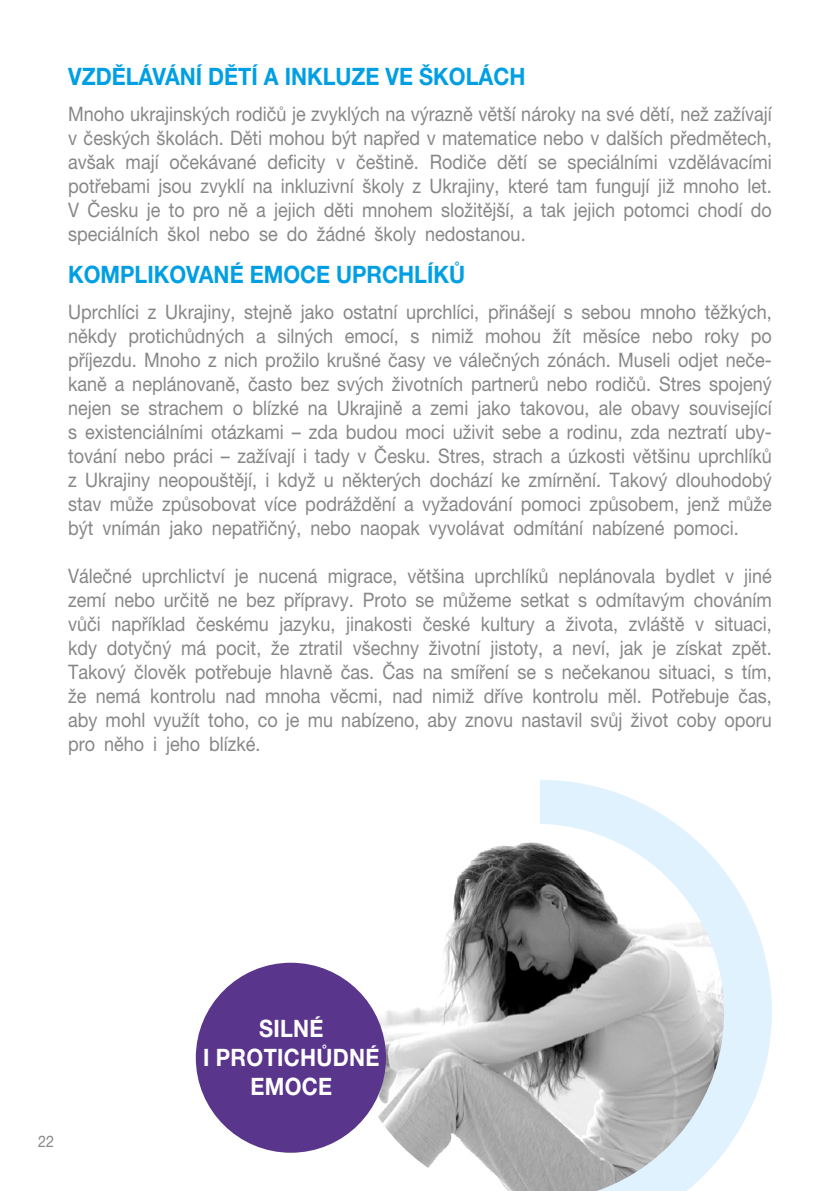
<style>
.page{position:relative;width:840px;height:1191px;background:#fff}
.page>*{position:absolute;margin:0;border:0;box-sizing:border-box;transform-origin:0 0}
.t1{font:700 24px "Helvetica Neue CE";color:#009fe3;scale:.9 1}
.t2{font:700 24px/28.8px "Helvetica Neue CE";letter-spacing:.015em;color:#fff;text-align:center;scale:.9 1}
.t3{font:20px/24px "Helvetica Neue CE";color:#878787;text-align:justify;scale:.9 1}
.t4{font:16px "Helvetica Neue CE";color:#878787;scale:.9 1}
</style>
<div class="page">
<svg style="left:540px;top:780px;width:231px;height:373px;fill:#dff2fd"></svg>
<img style="left:346px;top:823px;width:377px;height:368px">
<div style="left:196px;top:962px;width:190px;height:190px;background:#59358c;border-radius:50%"></div>
<p class="t1" style="left:68px;top:63px;width:509px">VZDĚLÁVÁNÍ DĚTÍ A INKLUZE VE ŠKOLÁCH</p>
<p class="t3" style="left:68px;top:102px;width:783px">Mnoho ukrajinských rodičů je zvyklých na výrazně větší nároky na své dětí, než zažívají v českých školách. Děti mohou být napřed v matematice nebo v dalších předmětech, avšak mají očekávané deficity v češtině. Rodiče dětí se speciálními vzdělávacími potřebami jsou zvyklí na inkluzivní školy z Ukrajiny, které tam fungují již mnoho let.<br>V Česku je to pro ně a jejich děti mnohem složitější, a tak jejich potomci chodí do speciálních škol nebo se do žádné školy nedostanou.</p>
<p class="t1" style="left:68px;top:261px;width:442px">KOMPLIKOVANÉ EMOCE UPRCHLÍKŮ</p>
<p class="t3" style="left:68px;top:300px;width:783px">Uprchlíci z Ukrajiny, stejně jako ostatní uprchlíci, přinášejí s sebou mnoho těžkých, někdy protichůdných a silných emocí, s nimiž mohou žít měsíce nebo roky po příjezdu. Mnoho z nich prožilo krušné časy ve válečných zónách. Museli odjet neče&shy;kaně a neplánovaně, často bez svých životních partnerů nebo rodičů. Stres spojený nejen se strachem o blízké na Ukrajině a zemi jako takovou, ale obavy související s existenciálními otázkami – zda budou moci uživit sebe a rodinu, zda neztratí uby&shy;tování nebo práci – zažívají i tady v Česku. Stres, strach a úzkosti většinu uprchlíků z Ukrajiny neopouštějí, i když u některých dochází ke zmírnění. Takový dlouhodobý stav může způsobovat více podráždění a vyžadování pomoci způsobem, jenž může být vnímán jako nepatřičný, nebo naopak vyvolávat odmítání nabízené pomoci.</p>
<p class="t3" style="left:68px;top:564px;width:783px">Válečné uprchlictví je nucená migrace, většina uprchlíků neplánovala bydlet v jiné zemí nebo určitě ne bez přípravy. Proto se můžeme setkat s odmítavým chováním vůči například českému jazyku, jinakosti české kultury a života, zvláště v situaci, kdy dotyčný má pocit, že ztratil všechny životní jistoty, a neví, jak je získat zpět.<br>Takový člověk potřebuje hlavně čas. Čas na smíření se s nečekanou situaci, s tím, že nemá kontrolu nad mnoha věcmi, nad nimiž dříve kontrolu měl. Potřebuje čas, aby mohl využít toho, co je mu nabízeno, aby znovu nastavil svůj život coby oporu pro něho i jeho blízké.</p>
<p class="t4" style="left:38px;top:1132px;width:19px">22</p>
<p class="t2" style="left:203px;top:1014px;width:197px">SILNÉ<br>I PROTICHŮDNÉ<br>EMOCE</p>
</div>
